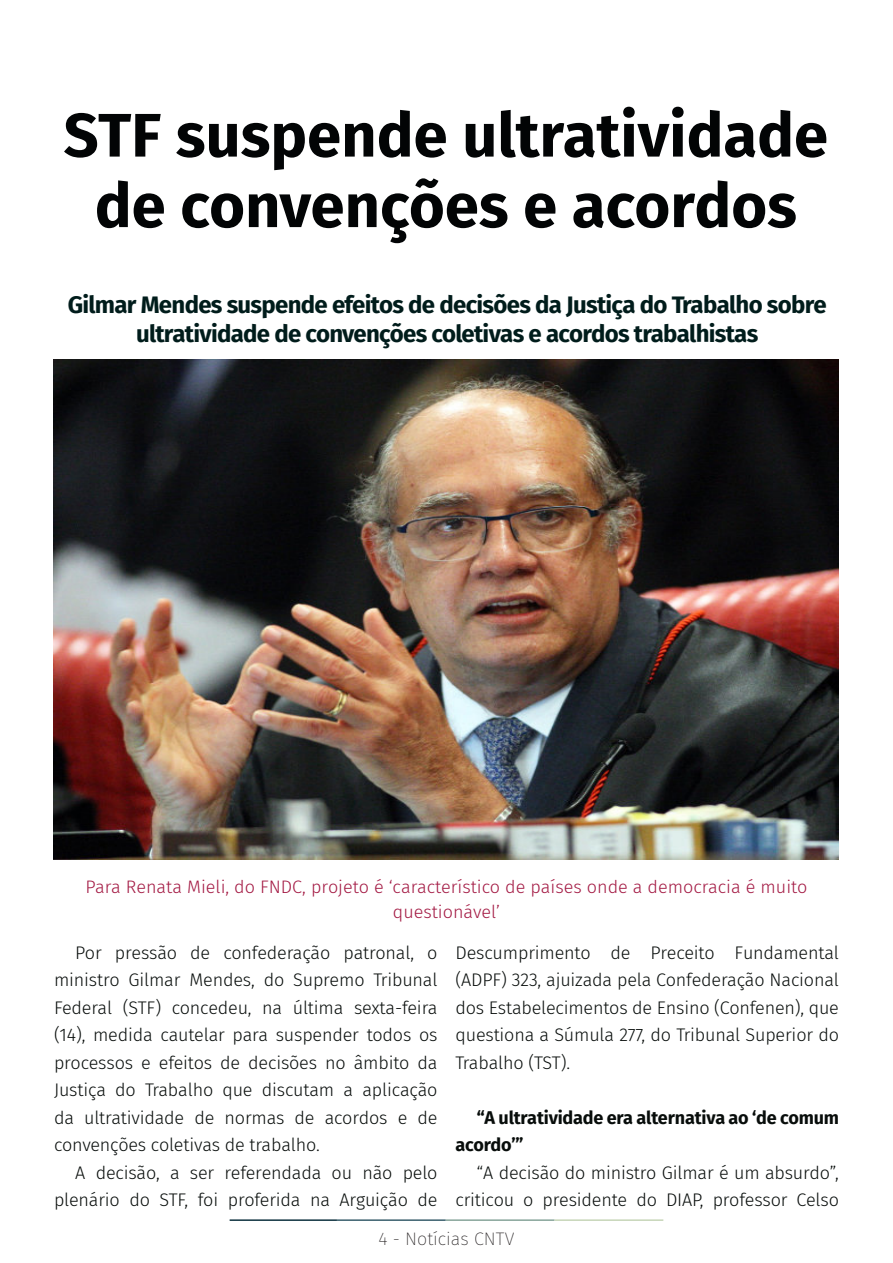
<style>
.page{position:relative;width:893px;height:1263px;background:#fff}
.page>*{position:absolute;margin:0;border:0;box-sizing:border-box;transform-origin:0 0}
.t1{font:700 61.5px/70.5px "Fira Sans";color:#020405;text-align:center}
.t2{font:700 24px/28.5px "Fira Sans";letter-spacing:-.03em;color:#001c1b;text-align:center}
.t3{font:300 18.15px/27.5px "Fira Sans";letter-spacing:-.01em;color:#080d0b;text-align:justify}
.t4{font:700 18.15px/27.5px "Fira Sans";letter-spacing:-.01em;color:#080d0b}
.t5{font:300 18px/25.5px "Fira Sans";color:#a31943;text-align:center}
.t6{font:200 18px "Fira Sans";color:#231f20}
</style>
<div class="page">
<hr style="left:230px;top:1219px;width:107px;height:2px;background:#0e323f">
<hr style="left:337px;top:1219px;width:109px;height:2px;background:#3a5f6d">
<hr style="left:446px;top:1219px;width:109px;height:2px;background:#87a59a">
<hr style="left:555px;top:1219px;width:108px;height:2px;background:#c6d5b7">
<img style="left:53px;top:360px;width:785px;height:499px">
<p class="t1" style="left:64px;top:96px;width:766px">STF suspende ultratividade de convenções e acordos</p>
<p class="t2" style="left:68px;top:289px;width:760px">Gilmar Mendes suspende efeitos de decisões da Justiça do Trabalho sobre ultratividade de convenções coletivas e acordos trabalhistas</p>
<p class="t5" style="left:86px;top:874px;width:723px">Para Renata Mieli, do FNDC, projeto é ‘característico de países onde a democracia é muito questionável’</p>
<p class="t3" style="left:54px;top:939px;width:385px;text-indent:21px">Por pressão de confederação patronal, o ministro Gilmar Mendes, do Supremo Tribunal Federal (STF) concedeu, na última sexta-feira (14), medida cautelar para suspender todos os processos e efeitos de decisões no âmbito da Justiça do Trabalho que discutam a aplicação da ultratividade de normas de acordos e de convenções coletivas de trabalho.</p>
<p class="t3" style="left:54px;top:1158px;width:385px;text-align:right">A decisão, a ser referendada ou não pelo plenário do STF, foi proferida na Arguição de</p>
<p class="t3" style="left:455px;top:939px;width:385px">Descumprimento de Preceito Fundamental (ADPF) 323, ajuizada pela Confederação Nacional dos Estabelecimentos de Ensino (Confenen), que questiona a Súmula 277, do Tribunal Superior do Trabalho (TST).</p>
<p class="t4" style="left:455px;top:1102px;width:385px;text-indent:21px">“A ultratividade era alternativa ao ‘de comum acordo’”</p>
<p class="t3" style="left:455px;top:1158px;width:385px;text-align:right">“A decisão do ministro Gilmar é um absurdo”, criticou o presidente do DIAP, professor Celso</p>
<p class="t6" style="left:379px;top:1226px;width:137px">4 - Notícias CNTV</p>
</div>
